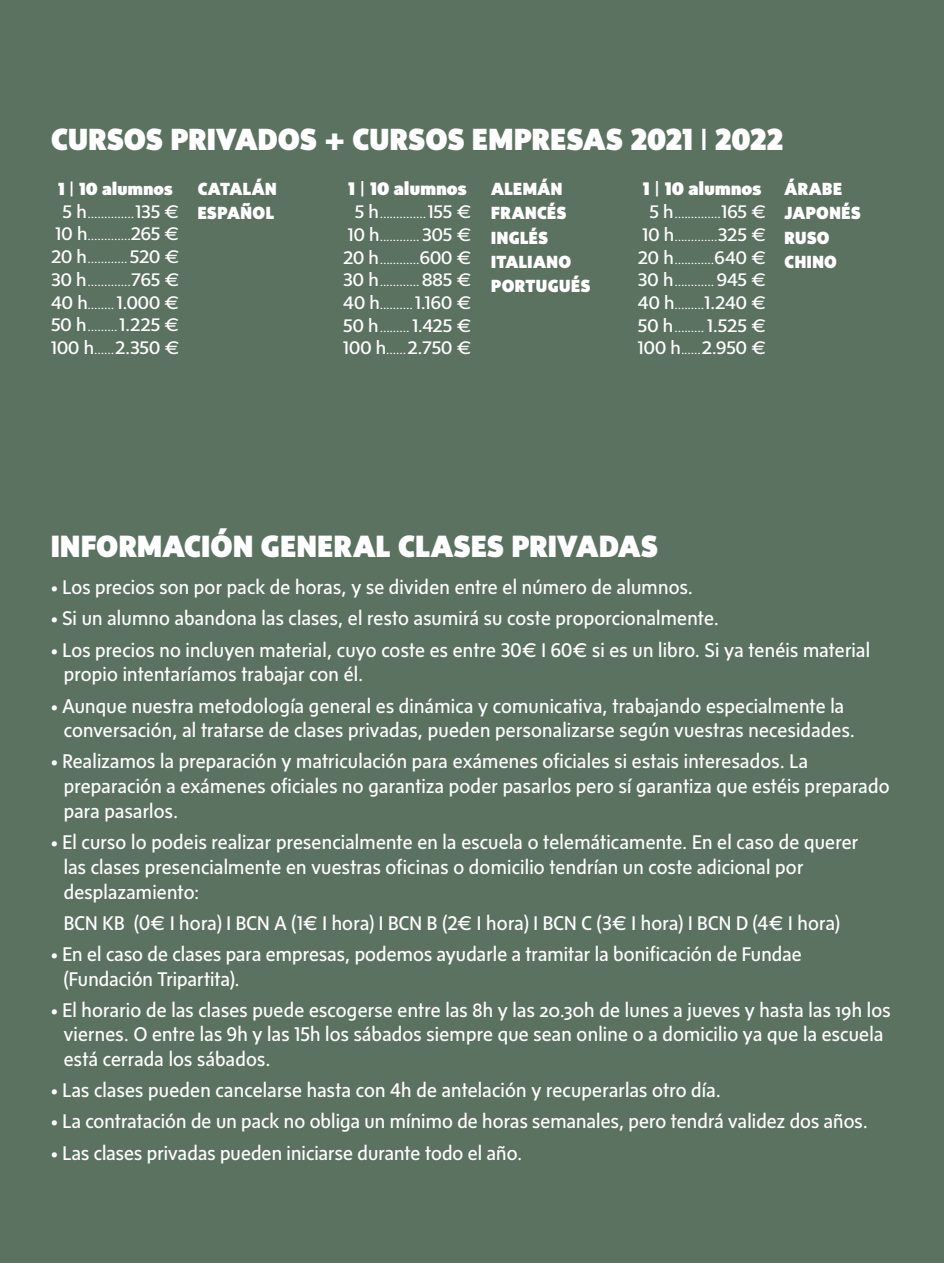
<style>
.page{position:relative;width:944px;height:1263px;background:#5c7261}
.page>*{position:absolute;margin:0;border:0;box-sizing:border-box;transform-origin:0 0}
.t1{font:900 31.5px "Sense";letter-spacing:.01em;color:#fff}
.t2{font:900 31.28px "Sense";color:#fff}
.t3{font:20.25px/24.8px "Sense";letter-spacing:.01em;color:#fff}
.t4{font:18.68px/22.7px "Sense";color:#fff;text-align:justify;scale:1.09 1}
.t5{font:900 18.68px "Sense";letter-spacing:.015em;color:#fff;scale:1.09 1}
.t6{font:900 18px/24.3px "Sense";letter-spacing:.025em;color:#fff}
.t7{font:900 18px "Sense";letter-spacing:.025em;color:#fff;scale:1.09 1}
.t8{font:12.38px/22.7px "Sense";color:#fff;text-align:right;scale:1.09 1}
.s1{font-weight:400}
.s2{font-size:18.68px}
.s3{font-size:12.38px}
</style>
<div class="page">
<h2 class="t2" style="left:51px;top:122px;width:734px">CURSOS PRIVADOS + CURSOS EMPRESAS 2021 <span class="s1">I</span> 2022</h2>
<p class="t7" style="left:58px;top:178px;width:107px">1 <span class="s1">|</span> 10 alumnos</p>
<p class="t8" style="left:51px;top:202px;width:119px"><span class="s2">5 h</span>..............<span class="s2">135 €<br>10 h</span>.............<span class="s2">265 €<br>20 h</span>............ <span class="s2">520 €<br>30 h</span>.............<span class="s2">765 €</span></p>
<p class="t4" style="left:51px;top:290px;width:119px">40 h<span class="s3">........</span> 1.000 € 50 h<span class="s3">.........</span>1.225 € 100 h<span class="s3">......</span>2.350 €</p>
<p class="t6" style="left:198px;top:176px;width:80px">CATALÁN<br>ESPAÑOL</p>
<p class="t6" style="left:491px;top:176px;width:101px">ALEMÁN<br>FRANCÉS<br>INGLÉS<br>ITALIANO<br>PORTUGUÉS</p>
<p class="t6" style="left:784px;top:176px;width:78px">ÁRABE<br>JAPONÉS<br>RUSO<br>CHINO</p>
<p class="t5" style="left:643px;top:178px;width:110px">1 <span class="s1">|</span> 10 alumnos</p>
<p class="t8" style="left:638px;top:202px;width:119px"><span class="s2">5 h</span>..............<span class="s2">165 €<br>10 h</span>.............<span class="s2">325 €<br>20 h</span>............<span class="s2">640 €<br>30 h</span>............ <span class="s2">945 €</span></p>
<p class="t4" style="left:638px;top:291px;width:119px">40 h<span class="s3">.........</span>1.240 € 50 h<span class="s3">.........</span> 1.525 € 100 h<span class="s3">......</span>2.950 €</p>
<p class="t5" style="left:348px;top:178px;width:110px">1 <span class="s1">|</span> 10 alumnos</p>
<p class="t8" style="left:343px;top:202px;width:119px"><span class="s2">5 h</span>..............<span class="s2">155 €<br>10 h</span>............ <span class="s2">305 €<br>20 h</span>............<span class="s2">600 €<br>30 h</span>............ <span class="s2">885 €<br>40 h</span>.......... <span class="s2">1.160 €</span></p>
<p class="t4" style="left:343px;top:314px;width:119px">50 h<span class="s3">.........</span> 1.425 €<br>100 h<span class="s3">......</span>2.750 €</p>
<h1 class="t1" style="left:51px;top:528px;width:608px">INFORMACIÓN GENERAL CLASES PRIVADAS</h1>
<p class="t3" style="left:51px;top:575px;width:644px">• Los precios son por pack de horas, y se dividen entre el número de alumnos.</p>
<p class="t3" style="left:51px;top:606px;width:669px">• Si un alumno abandona las clases, el resto asumirá su coste proporcionalmente.</p>
<p class="t3" style="left:64px;top:637px;width:808px;text-indent:-13px">• Los precios no incluyen material, cuyo coste es entre 30€ I 60€ si es un libro. Si ya tenéis material propio intentaríamos trabajar con él.</p>
<p class="t3" style="left:64px;top:693px;width:793px;text-indent:-13px">• Aunque nuestra metodología general es dinámica y comunicativa, trabajando especialmente la conversación, al tratarse de clases privadas, pueden personalizarse según vuestras necesidades.</p>
<p class="t3" style="left:64px;top:749px;width:827px;text-indent:-13px">• Realizamos la preparación y matriculación para exámenes oficiales si estais interesados. La preparación a exámenes oficiales no garantiza poder pasarlos pero sí garantiza que estéis preparado para pasarlos.</p>
<p class="t3" style="left:64px;top:829px;width:796px;text-indent:-13px">• El curso lo podeis realizar presencialmente en la escuela o telemáticamente. En el caso de querer las clases presencialmente en vuestras oficinas o domicilio tendrían un coste adicional por desplazamiento:</p>
<p class="t3" style="left:64px;top:910px;width:778px">BCN KB (0€ I hora) I BCN A (1€ I hora) I BCN B (2€ I hora) I BCN C (3€ I hora) I BCN D (4€ I hora)</p>
<p class="t3" style="left:64px;top:941px;width:739px;text-indent:-13px">• En el caso de clases para empresas, podemos ayudarle a tramitar la bonificación de Fundae (Fundación Tripartita).</p>
<p class="t3" style="left:64px;top:997px;width:828px;text-indent:-13px">• El horario de las clases puede escogerse entre las 8h y las 20.30h de lunes a jueves y hasta las 19h los viernes. O entre las 9h y las 15h los sábados siempre que sean online o a domicilio ya que la escuela está cerrada los sábados.</p>
<p class="t3" style="left:51px;top:1077px;width:672px">• Las clases pueden cancelarse hasta con 4h de antelación y recuperarlas otro día.</p>
<p class="t3" style="left:51px;top:1109px;width:818px">• La contratación de un pack no obliga un mínimo de horas semanales, pero tendrá validez dos años.</p>
<p class="t3" style="left:51px;top:1140px;width:473px">• Las clases privadas pueden iniciarse durante todo el año.</p>
</div>
